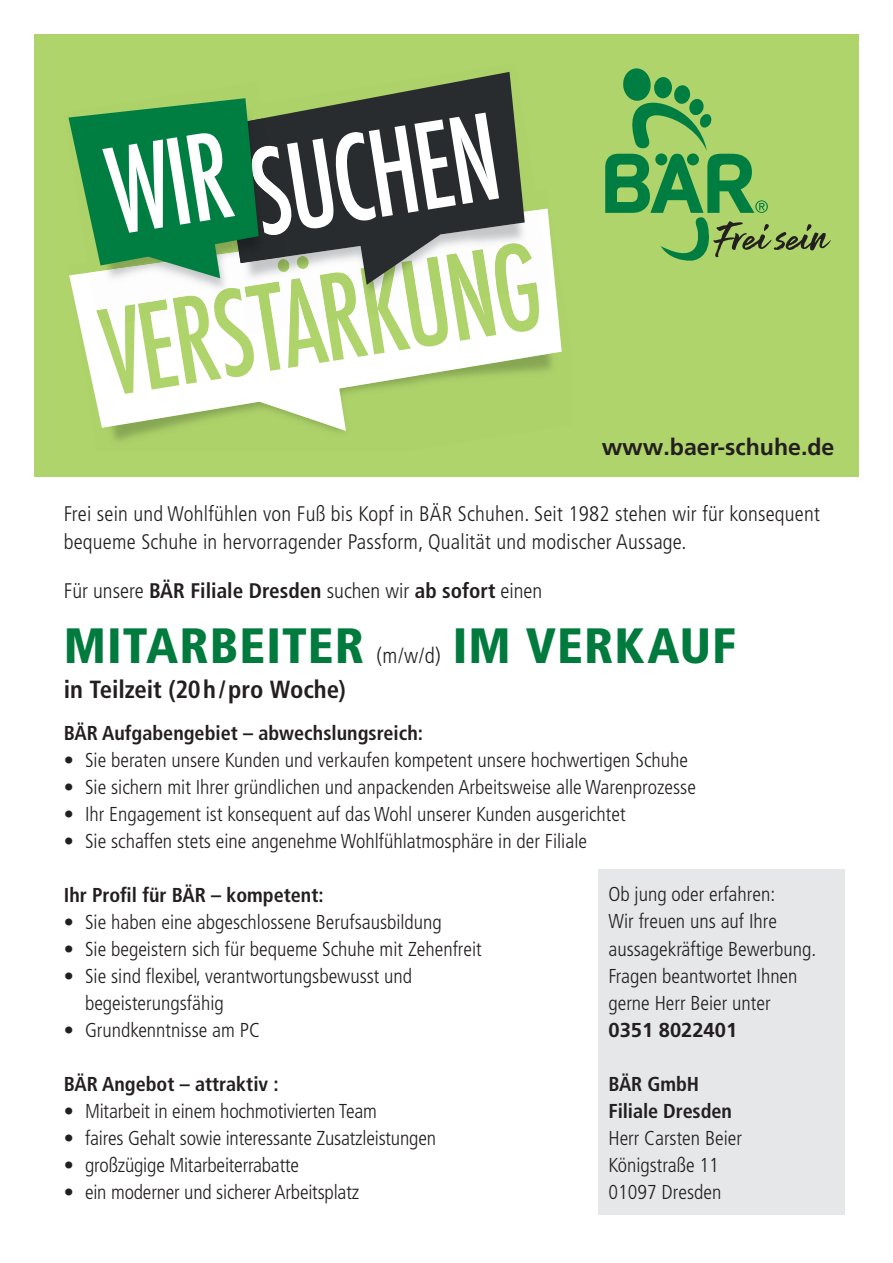
<style>
.page{position:relative;width:893px;height:1263px;background:#fff}
.page>*{position:absolute;margin:0;border:0;box-sizing:border-box;transform-origin:0 0}
.t1{font:900 condensed 49.65px "Frutiger LT Pro";letter-spacing:.025em;color:#007b3d}
.t2{font:700 condensed 24.75px "Frutiger LT Pro";letter-spacing:-.005em;color:#231f20}
.t3{font:700 23.1px "Frutiger LT Pro";color:#231f20}
.t4{font:300 condensed 21.75px "Frutiger LT Pro";color:#231f20}
.t5{font:300 condensed 21.15px/28.2px "Frutiger LT Pro";letter-spacing:.01em;color:#231f20}
.t6{font:700 condensed 21.15px "Frutiger LT Pro";color:#231f20}
.t7{font:300 condensed 20.1px/27.2px "Frutiger LT Pro";color:#231f20}
.t8{font:700 condensed 20.1px/27px "Frutiger LT Pro";color:#231f20}
.t9{font:700 20.1px "Frutiger LT Pro";color:#231f20}
.s1{font-weight:300}
</style>
<div class="page">
<div style="left:34px;top:34px;width:825px;height:443px;background:#afd46b"></div>
<div style="left:598px;top:869px;width:247px;height:346px;background:#e6e7e9"></div>
<svg style="left:94px;top:209px;width:468px;height:222px"></svg>
<img style="left:540px;top:210px;width:10px;height:125px">
<svg style="left:371px;top:72px;width:142px;height:26px"></svg>
<svg style="left:68px;top:98px;width:472px;height:296px"></svg>
<svg style="left:605px;top:68px;width:226px;height:193px"></svg>
<p class="t3" style="left:602px;top:433px;width:234px">www.baer-schuhe.de</p>
<p class="t5" style="left:64px;top:500px;width:758px">Frei sein und Wohlfühlen von Fuß bis Kopf in BÄR Schuhen. Seit 1982 stehen wir für konsequent bequeme Schuhe in hervorragender Passform, Qualität und modischer Aussage.</p>
<p class="t6" style="left:64px;top:578px;width:480px"><span class="s1">Für unsere</span> BÄR Filiale Dresden <span class="s1">suchen wir</span> ab sofort <span class="s1">einen</span></p>
<h1 class="t1" style="left:64px;top:616px;width:302px">MITARBEITER</h1>
<p class="t4" style="left:377px;top:643px;width:66px">(m/w/d)</p>
<h1 class="t1" style="left:453px;top:616px;width:285px">IM VERKAUF</h1>
<p class="t2" style="left:64px;top:675px;width:283px">in Teilzeit (20h/pro Woche)</p>
<p class="t8" style="left:64px;top:720px;width:361px">BÄR Aufgabengebiet – abwechslungsreich:</p>
<p class="t7" style="left:64px;top:747px;width:626px">• Sie beraten unsere Kunden und verkaufen kompetent unsere hochwertigen Schuhe</p>
<p class="t7" style="left:64px;top:774px;width:634px">• Sie sichern mit Ihrer gründlichen und anpackenden Arbeitsweise alle Warenprozesse</p>
<p class="t7" style="left:64px;top:801px;width:563px">• Ihr Engagement ist konsequent auf das Wohl unserer Kunden ausgerichtet</p>
<p class="t7" style="left:64px;top:828px;width:525px">• Sie schaffen stets eine angenehme Wohlfühlatmosphäre in der Filiale</p>
<p class="t8" style="left:64px;top:882px;width:261px">Ihr Profil für BÄR – kompetent:</p>
<p class="t7" style="left:64px;top:909px;width:380px">• Sie haben eine abgeschlossene Berufsausbildung</p>
<p class="t7" style="left:64px;top:936px;width:420px">• Sie begeistern sich für bequeme Schuhe mit Zehenfreit</p>
<p class="t7" style="left:85px;top:963px;width:329px;text-indent:-21px">• Sie sind flexibel, verantwortungsbewusst und begeisterungsfähig</p>
<p class="t7" style="left:64px;top:1017px;width:198px">• Grundkenntnisse am PC</p>
<p class="t8" style="left:64px;top:1071px;width:216px">BÄR Angebot – attraktiv :</p>
<p class="t7" style="left:64px;top:1098px;width:315px">• Mitarbeit in einem hochmotivierten Team</p>
<p class="t7" style="left:64px;top:1125px;width:374px">• faires Gehalt sowie interessante Zusatzleistungen</p>
<p class="t7" style="left:64px;top:1152px;width:237px">• großzügige Mitarbeiterrabatte</p>
<p class="t7" style="left:64px;top:1179px;width:297px">• ein moderner und sicherer Arbeitsplatz</p>
<p class="t7" style="left:608px;top:881px;width:209px">Ob jung oder erfahren:<br>Wir freuen uns auf Ihre aussagekräftige Bewerbung.<br>Fragen beantwortet Ihnen gerne Herr Beier unter</p>
<p class="t9" style="left:608px;top:1018px;width:130px">0351 8022401</p>
<p class="t8" style="left:608px;top:1071px;width:125px">BÄR GmbH<br>Filiale Dresden</p>
<p class="t7" style="left:608px;top:1125px;width:135px">Herr Carsten Beier<br>Königstraße 11<br>01097 Dresden</p>
</div>
